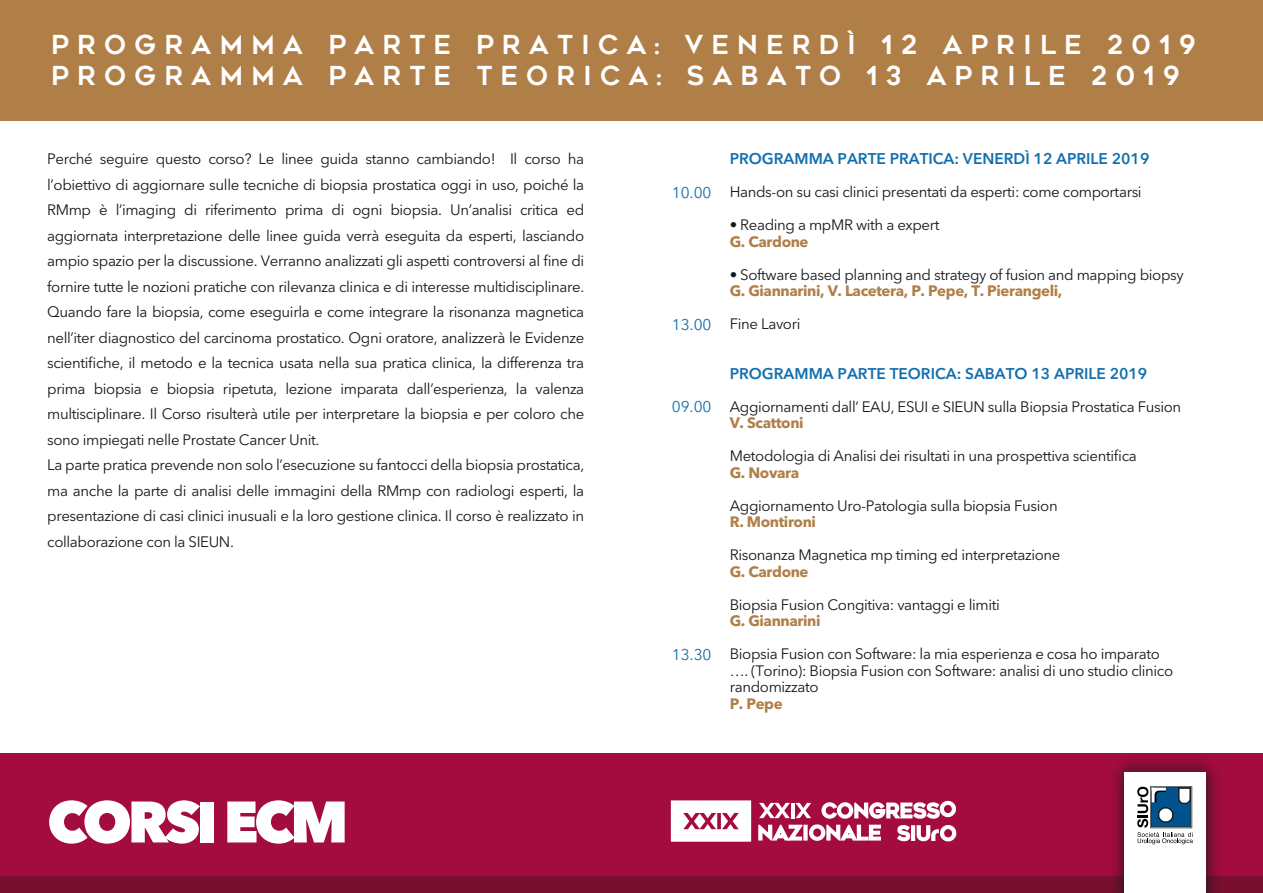
<style>
.page{position:relative;width:1263px;height:893px;background:#fff}
.page>*{position:absolute;margin:0;border:0;box-sizing:border-box;transform-origin:0 0}
.t1{font:800 57.9px "Avenir Next LT Pro";letter-spacing:-.075em;color:#fff}
.t2{font:26.1px/31.2px "Geometos";letter-spacing:.31em;color:#fff}
.t3{font:600 15.45px "Avenir Next LT Pro";color:#126fae}
.t4{font:15.45px "Avenir Next LT Pro";color:#126fae}
.t5{font:15px/25.5px "Avenir Next LT Pro";letter-spacing:-.025em;color:#16171d}
.t6{font:700 15px "Avenir Next LT Pro";letter-spacing:-.025em;color:#b07f48}
</style>
<div class="page">
<div style="left:0;top:0;width:1263px;height:121px;background:#b07f48"></div>
<div style="left:0;top:753px;width:1263px;height:140px;background:#a40b3f"></div>
<div style="left:0;top:876px;width:1263px;height:17px;background:#790f30"></div>
<svg style="left:671px;top:800px;width:80px;height:42px"></svg>
<svg style="left:758px;top:800px;width:199px;height:42px"></svg>
<div style="left:1124px;top:771px;width:82px;height:122px;background:#fff"></div>
<hr style="left:1124px;top:769px;width:82px;height:2px;background:#790f30">
<svg style="left:1137px;top:786px;width:56px;height:58px"></svg>
<h2 class="t2" style="left:51px;top:29px;width:1146px">PROGRAMMA PARTE PRATICA: VENERDÌ 12 APRILE 2019<br>PROGRAMMA PARTE TEORICA: SABATO 13 APRILE 2019</h2>
<p class="t5" style="left:47px;top:146px;width:539px">Perché seguire questo corso? Le linee guida stanno cambiando! Il corso ha l’obiettivo di aggiornare sulle tecniche di biopsia prostatica oggi in uso, poiché la RMmp è l’imaging di riferimento prima di ogni biopsia. Un’analisi critica ed aggiornata interpretazione delle linee guida verrà eseguita da esperti, lasciando ampio spazio per la discussione. Verranno analizzati gli aspetti controversi al fine di fornire tutte le nozioni pratiche con rilevanza clinica e di interesse multidisciplinare.<br>Quando fare la biopsia, come eseguirla e come integrare la risonanza magnetica nell’iter diagnostico del carcinoma prostatico. Ogni oratore, analizzerà le Evidenze scientifiche, il metodo e la tecnica usata nella sua pratica clinica, la differenza tra prima biopsia e biopsia ripetuta, lezione imparata dall’esperienza, la valenza multisciplinare. Il Corso risulterà utile per interpretare la biopsia e per coloro che sono impiegati nelle Prostate Cancer Unit.<br>La parte pratica prevende non solo l’esecuzione su fantocci della biopsia prostatica, ma anche la parte di analisi delle immagini della RMmp con radiologi esperti, la presentazione di casi clinici inusuali e la loro gestione clinica. Il corso è realizzato in collaborazione con la SIEUN.</p>
<h1 class="t1" style="left:47px;top:786px;width:303px">CORSI ECM</h1>
<p class="t4" style="left:672px;top:183px;width:41px">10.00</p>
<p class="t4" style="left:672px;top:315px;width:41px">13.00</p>
<p class="t4" style="left:672px;top:398px;width:41px">09.00</p>
<p class="t4" style="left:672px;top:645px;width:41px">13.30</p>
<p class="t3" style="left:730px;top:150px;width:421px">PROGRAMMA PARTE PRATICA: VENERDÌ 12 APRILE 2019</p>
<p class="t5" style="left:730px;top:179px;width:413px">Hands-on su casi clinici presentati da esperti: come comportarsi</p>
<p class="t5" style="left:730px;top:212px;width:211px">• Reading a mpMR with a expert</p>
<p class="t6" style="left:730px;top:232px;width:80px">G. Cardone</p>
<p class="t5" style="left:730px;top:262px;width:456px">• Software based planning and strategy of fusion and mapping biopsy</p>
<p class="t6" style="left:730px;top:282px;width:334px">G. Giannarini, V. Lacetera, P. Pepe, T. Pierangeli,</p>
<p class="t5" style="left:730px;top:311px;width:72px">Fine Lavori</p>
<p class="t3" style="left:730px;top:364px;width:419px">PROGRAMMA PARTE TEORICA: SABATO 13 APRILE 2019</p>
<p class="t5" style="left:730px;top:394px;width:453px">Aggiornamenti dall’ EAU, ESUI e SIEUN sulla Biopsia Prostatica Fusion</p>
<p class="t6" style="left:730px;top:414px;width:75px">V. Scattoni</p>
<p class="t5" style="left:730px;top:443px;width:408px">Metodologia di Analisi dei risultati in una prospettiva scientifica</p>
<p class="t6" style="left:730px;top:463px;width:71px">G. Novara</p>
<p class="t5" style="left:730px;top:493px;width:329px">Aggiornamento Uro-Patologia sulla biopsia Fusion</p>
<p class="t6" style="left:730px;top:513px;width:88px">R. Montironi</p>
<p class="t5" style="left:730px;top:542px;width:332px">Risonanza Magnetica mp timing ed interpretazione</p>
<p class="t6" style="left:730px;top:562px;width:80px">G. Cardone</p>
<p class="t5" style="left:730px;top:592px;width:272px">Biopsia Fusion Congitiva: vantaggi e limiti</p>
<p class="t6" style="left:730px;top:612px;width:92px">G. Giannarini</p>
<p class="t5" style="left:730px;top:646px;width:445px;line-height:16.5px">Biopsia Fusion con Software: la mia esperienza e cosa ho imparato …. (Torino): Biopsia Fusion con Software: analisi di uno studio clinico randomizzato</p>
<p class="t6" style="left:730px;top:694px;width:54px">P. Pepe</p>
</div>
